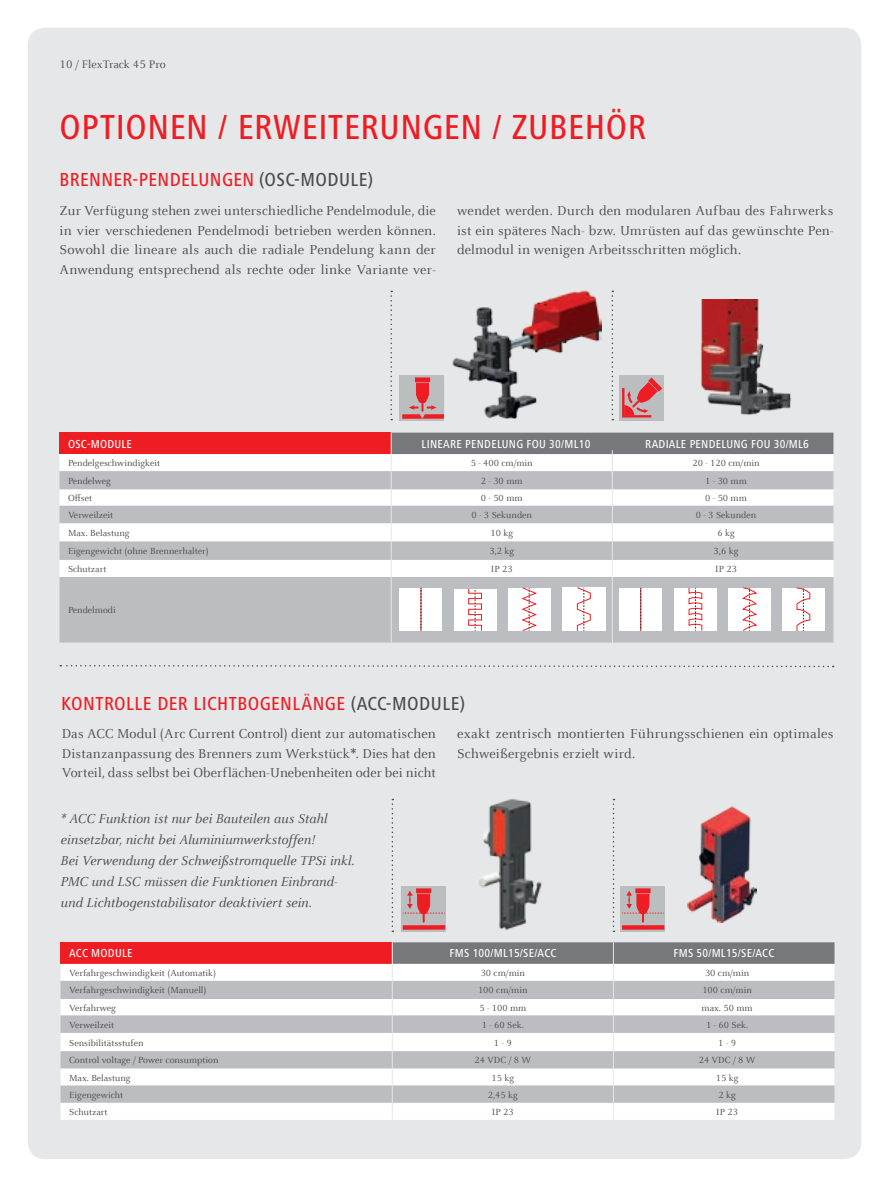
<style>
.page{position:relative;width:893px;height:1191px;background:#fff}
.page>*{position:absolute;margin:0;border:0;box-sizing:border-box;transform-origin:0 0}
.t1{font:500 condensed 36px "Frutiger Next LTW1 G";letter-spacing:.02em;color:#ee1d23}
.t2{font:500 condensed 19.5px "Frutiger Next LTW1 G";letter-spacing:.02em;color:#ee1d23}
.t3{font:14.25px/19.5px "Celeste Offc Pro";letter-spacing:.005em;color:#4b4c4d;text-align:justify}
.t4{font:italic 14.25px/21px "Celeste Offc Pro";color:#4b4c4d}
.t5{font:500 condensed 12px "Frutiger Next LTW1 G";letter-spacing:.02em;color:#fff}
.t6{font:12px "Celeste Offc Pro";color:#4b4c4d}
.t7{font:9.75px "Celeste Offc Pro";color:#4b4c4d}
.s1{color:#4b4c4d}
.s2{font-weight:700}
</style>
<div class="page">
<div style="left:28px;top:28px;width:833px;height:1131px;background:#e6e7e9;border-radius:17px"></div>
<img style="left:622px;top:299px;width:170px;height:122px">
<div style="left:60px;top:432px;width:331px;height:22px;background:#ee1d23"></div>
<div style="left:60px;top:454px;width:331px;height:17px;background:#fff"></div>
<svg style="left:60px;top:471px;width:773px;height:171px;background:#cccdcf"></svg>
<hr style="left:391px;top:577px;width:1px;height:65px;background:#e6e7e9">
<hr style="left:612px;top:577px;width:1px;height:65px;background:#e6e7e9">
<div style="left:454px;top:589px;width:42px;height:41px;background:#fff"></div>
<svg style="left:468px;top:589px;width:14px;height:42px"></svg>
<div style="left:508px;top:588px;width:42px;height:42px;background:#fff"></div>
<svg style="left:521px;top:588px;width:16px;height:43px"></svg>
<div style="left:562px;top:587px;width:43px;height:44px;background:#fff"></div>
<svg style="left:576px;top:587px;width:15px;height:44px"></svg>
<div style="left:400px;top:588px;width:42px;height:42px;background:#fff"></div>
<svg style="left:421px;top:588px;width:1px;height:43px"></svg>
<div style="left:674px;top:588px;width:42px;height:42px;background:#fff"></div>
<svg style="left:688px;top:588px;width:15px;height:43px"></svg>
<div style="left:728px;top:588px;width:43px;height:42px;background:#fff"></div>
<svg style="left:742px;top:588px;width:15px;height:43px"></svg>
<div style="left:783px;top:588px;width:42px;height:42px;background:#fff"></div>
<svg style="left:796px;top:588px;width:15px;height:43px"></svg>
<div style="left:619px;top:588px;width:43px;height:42px;background:#fff"></div>
<svg style="left:640px;top:588px;width:1px;height:43px"></svg>
<img style="left:445px;top:799px;width:97px;height:132px">
<img style="left:687px;top:806px;width:70px;height:116px">
<svg style="left:619px;top:375px;width:44px;height:45px;background:#c98e91"></svg>
<svg style="left:60px;top:665px;width:774px;height:3px"></svg>
<svg style="left:401px;top:886px;width:44px;height:45px;background:#c98f92"></svg>
<img style="left:452px;top:290px;width:150px;height:128px">
<svg style="left:400px;top:375px;width:44px;height:45px;background:#c89194"></svg>
<svg style="left:620px;top:886px;width:45px;height:45px;background:#c99093"></svg>
<svg style="left:613px;top:799px;width:1px;height:133px"></svg>
<svg style="left:392px;top:799px;width:1px;height:133px"></svg>
<svg style="left:390px;top:291px;width:2px;height:129px"></svg>
<svg style="left:612px;top:291px;width:1px;height:129px"></svg>
<div style="left:61px;top:942px;width:331px;height:22px;background:#ee1d23"></div>
<div style="left:61px;top:964px;width:331px;height:155px;background:#fff"></div>
<svg style="left:61px;top:981px;width:331px;height:121px;background:#d8d9da"></svg>
<svg style="left:392px;top:942px;width:442px;height:177px;background:#d3d4d5"></svg>
<svg style="left:391px;top:432px;width:442px;height:145px;background:#d1d2d3"></svg>
<p class="t6" style="left:60px;top:57px;width:108px">10 / FlexTrack 45 Pro</p>
<h1 class="t1" style="left:60px;top:107px;width:588px">OPTIONEN / ERWEITERUNGEN / ZUBEHÖR</h1>
<h2 class="t2" style="left:60px;top:169px;width:315px">BRENNER-PENDELUNGEN <span class="s1">(OSC-MODULE)</span></h2>
<p class="t3" style="left:60px;top:201px;width:378px">Zur Verfügung stehen zwei unterschiedliche Pendelmodule, die in vier verschiedenen Pendelmodi betrieben werden können.<br>Sowohl die lineare als auch die radiale Pendelung kann der Anwendung entsprechend als rechte oder linke Variante ver-</p>
<p class="t3" style="left:457px;top:201px;width:378px">wendet werden. Durch den modularen Aufbau des Fahrwerks ist ein späteres Nach- bzw. Umrüsten auf das gewünschte Pen&shy;delmodul in wenigen Arbeitsschritten möglich.</p>
<p class="t5" style="left:68px;top:437px;width:65px">OSC-MODULE</p>
<p class="t5" style="left:422px;top:437px;width:170px">LINEARE PENDELUNG FOU 30/ML10</p>
<p class="t5" style="left:645px;top:437px;width:165px">RADIALE PENDELUNG FOU 30/ML6</p>
<p class="t7" style="left:68px;top:457px;width:94px">Pendelgeschwindigkeit</p>
<p class="t7" style="left:471px;top:457px;width:63px">5 - 400 cm/min</p>
<p class="t7" style="left:692px;top:457px;width:69px">20 - 120 cm/min</p>
<p class="t7" style="left:68px;top:475px;width:45px">Pendelweg</p>
<p class="t7" style="left:481px;top:475px;width:43px">2 - 30 mm</p>
<p class="t7" style="left:705px;top:475px;width:43px">1 - 30 mm</p>
<p class="t7" style="left:68px;top:492px;width:26px">Offset</p>
<p class="t7" style="left:481px;top:492px;width:43px">0 - 50 mm</p>
<p class="t7" style="left:705px;top:492px;width:43px">0 - 50 mm</p>
<p class="t7" style="left:68px;top:509px;width:47px">Verweilzeit</p>
<p class="t7" style="left:472px;top:509px;width:62px">0 - 3 Sekunden</p>
<p class="t7" style="left:696px;top:509px;width:62px">0 - 3 Sekunden</p>
<p class="t7" style="left:68px;top:527px;width:63px">Max. Belastung</p>
<p class="t7" style="left:490px;top:527px;width:24px">10 kg</p>
<p class="t7" style="left:717px;top:527px;width:19px">6 kg</p>
<p class="t7" style="left:68px;top:545px;width:142px">Eigengewicht (ohne Brennerhalter)</p>
<p class="t7" style="left:489px;top:545px;width:26px">3,2 kg</p>
<p class="t7" style="left:714px;top:545px;width:26px">3,6 kg</p>
<p class="t7" style="left:68px;top:563px;width:40px">Schutzart</p>
<p class="t7" style="left:491px;top:563px;width:23px">IP 23</p>
<p class="t7" style="left:715px;top:563px;width:23px">IP 23</p>
<p class="t7" style="left:68px;top:604px;width:49px">Pendelmodi</p>
<h2 class="t2" style="left:61px;top:692px;width:405px">KONTROLLE DER LICHTBOGENLÄNGE <span class="s1">(ACC-MODULE)</span></h2>
<p class="t3" style="left:62px;top:724px;width:376px">Das ACC Modul (Arc Current Control) dient zur automatischen Distanzanpassung des Brenners zum Werkstück<span class="s2">*</span>. Dies hat den Vorteil, dass selbst bei Oberflächen-Unebenheiten oder bei nicht</p>
<p class="t3" style="left:457px;top:724px;width:378px">exakt zentrisch montierten Führungsschienen ein optimales<br>Schweißergebnis erzielt wird.</p>
<p class="t4" style="left:61px;top:807px;width:295px">* ACC Funktion ist nur bei Bauteilen aus Stahl einsetzbar, nicht bei Aluminiumwerkstoffen!<br>Bei Verwendung der Schweißstromquelle TPSi inkl.<br>PMC und LSC müssen die Funktionen Einbrand&shy;und Lichtbogenstabilisator deaktiviert sein.</p>
<p class="t5" style="left:69px;top:946px;width:65px">ACC MODULE</p>
<p class="t5" style="left:449px;top:946px;width:108px">FMS 100/ML15/SE/ACC</p>
<p class="t5" style="left:673px;top:946px;width:103px">FMS 50/ML15/SE/ACC</p>
<p class="t7" style="left:69px;top:967px;width:149px">Verfahrgeschwindigkeit (Automatik)</p>
<p class="t7" style="left:481px;top:967px;width:46px">30 cm/min</p>
<p class="t7" style="left:705px;top:967px;width:46px">30 cm/min</p>
<p class="t7" style="left:69px;top:984px;width:139px">Verfahrgeschwindigkeit (Manuell)</p>
<p class="t7" style="left:478px;top:984px;width:51px">100 cm/min</p>
<p class="t7" style="left:702px;top:984px;width:51px">100 cm/min</p>
<p class="t7" style="left:69px;top:1001px;width:48px">Verfahrweg</p>
<p class="t7" style="left:479px;top:1001px;width:48px">5 - 100 mm</p>
<p class="t7" style="left:702px;top:1001px;width:53px">max. 50 mm</p>
<p class="t7" style="left:69px;top:1018px;width:47px">Verweilzeit</p>
<p class="t7" style="left:482px;top:1018px;width:44px">1 - 60 Sek.</p>
<p class="t7" style="left:706px;top:1018px;width:44px">1 - 60 Sek.</p>
<p class="t7" style="left:69px;top:1036px;width:76px">Sensibilitätsstufen</p>
<p class="t7" style="left:494px;top:1036px;width:19px">1 - 9</p>
<p class="t7" style="left:718px;top:1036px;width:19px">1 - 9</p>
<p class="t7" style="left:69px;top:1054px;width:151px">Control voltage / Power consumption</p>
<p class="t7" style="left:474px;top:1054px;width:58px">24 VDC / 8 W</p>
<p class="t7" style="left:699px;top:1054px;width:58px">24 VDC / 8 W</p>
<p class="t7" style="left:69px;top:1071px;width:63px">Max. Belastung</p>
<p class="t7" style="left:491px;top:1071px;width:24px">15 kg</p>
<p class="t7" style="left:716px;top:1071px;width:24px">15 kg</p>
<p class="t7" style="left:69px;top:1088px;width:56px">Eigengewicht</p>
<p class="t7" style="left:488px;top:1088px;width:32px">2,45 kg</p>
<p class="t7" style="left:718px;top:1088px;width:19px">2 kg</p>
<p class="t7" style="left:69px;top:1105px;width:40px">Schutzart</p>
<p class="t7" style="left:492px;top:1105px;width:23px">IP 23</p>
<p class="t7" style="left:716px;top:1105px;width:23px">IP 23</p>
</div>
